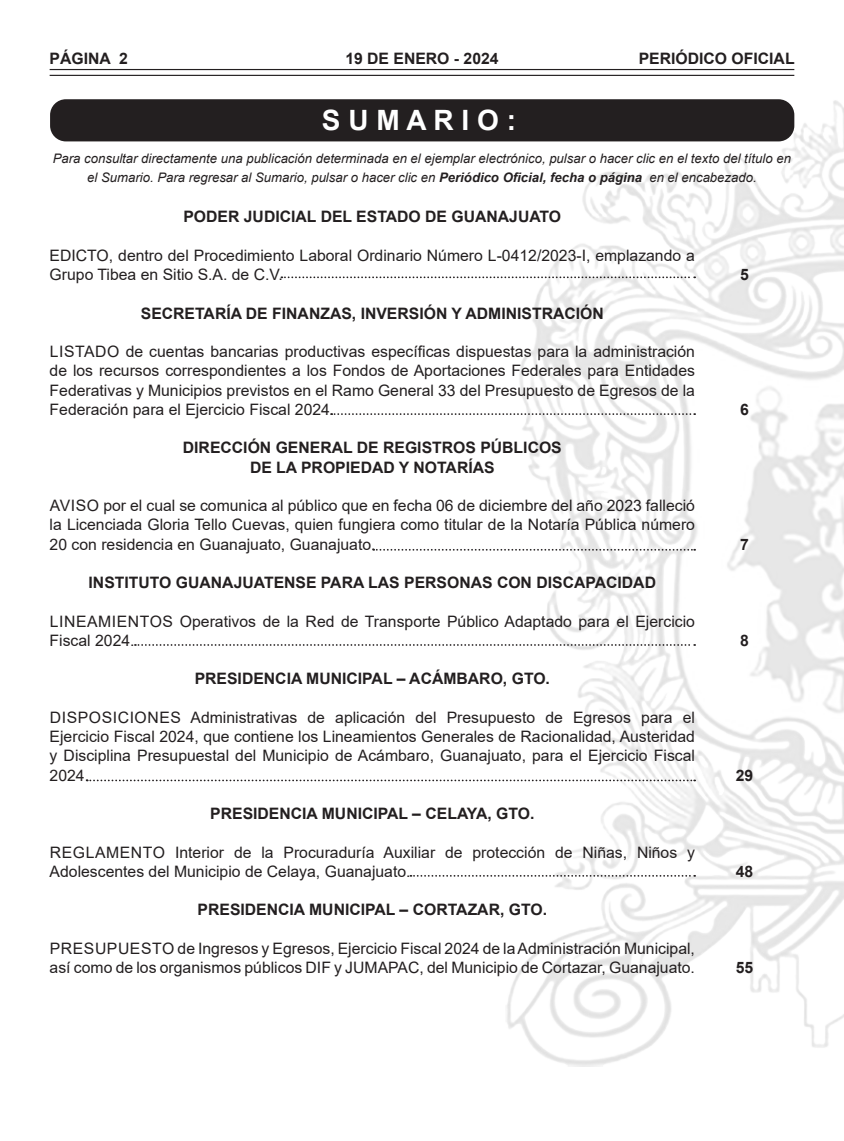
<style>
.page{position:relative;width:844px;height:1141px;background:#fff}
.page>*{position:absolute;margin:0;border:0;box-sizing:border-box;transform-origin:0 0}
.t1{font:700 28px "Arial";color:#fff}
.t2{font:15.75px/19.2px "Arial";color:#231f20}
.t3{font:700 15.75px/19.2px "Arial";color:#231f20;text-align:center}
.t4{font:italic 13.12px/18.9px "Arial";color:#231f20;text-align:center}
.s1{font-weight:700}
</style>
<div class="page">
<hr style="left:50px;top:69px;width:744px;height:1px;background:#231f20">
<hr style="left:50px;top:75px;width:744px;height:1px;background:#231f20">
<img style="left:505px;top:99px;width:338px;height:968px">
<div style="left:50px;top:99px;width:744px;height:42px;background:#231f20;border-radius:16px"></div>
<svg style="left:281px;top:276px;width:414px;height:2px"></svg>
<svg style="left:331px;top:413px;width:364px;height:2px"></svg>
<svg style="left:373px;top:549px;width:322px;height:2px"></svg>
<svg style="left:135px;top:644px;width:560px;height:2px"></svg>
<svg style="left:87px;top:780px;width:608px;height:1px"></svg>
<svg style="left:410px;top:875px;width:285px;height:2px"></svg>
<p class="t3" style="left:50px;top:49px;width:80px">PÁGINA 2</p>
<p class="t3" style="left:345px;top:49px;width:155px">19 DE ENERO - 2024</p>
<p class="t3" style="left:638px;top:49px;width:157px">PERIÓDICO OFICIAL</p>
<h1 class="t1" style="left:322px;top:100px;width:195px">S U M A R I O :</h1>
<p class="t4" style="left:53px;top:149px;width:739px">Para consultar directamente una publicación determinada en el ejemplar electrónico, pulsar o hacer clic en el texto del título en el Sumario. Para regresar al Sumario, pulsar o hacer clic en <span class="s1">Periódico Oficial, fecha o página</span> en el encabezado.</p>
<p class="t3" style="left:183px;top:207px;width:379px">PODER JUDICIAL DEL ESTADO DE GUANAJUATO</p>
<p class="t2" style="left:50px;top:246px;width:646px">EDICTO, dentro del Procedimiento Laboral Ordinario Número L-0412/2023-I, emplazando a<br>Grupo Tibea en Sitio S.A. de C.V.</p>
<p class="t3" style="left:141px;top:304px;width:464px">SECRETARÍA DE FINANZAS, INVERSIÓN Y ADMINISTRACIÓN</p>
<p class="t2" style="left:50px;top:342px;width:646px;text-align:justify">LISTADO de cuentas bancarias productivas específicas dispuestas para la administración de los recursos correspondientes a los Fondos de Aportaciones Federales para Entidades Federativas y Municipios previstos en el Ramo General 33 del Presupuesto de Egresos de la Federación para el Ejercicio Fiscal 2024.</p>
<p class="t3" style="left:183px;top:438px;width:380px">DIRECCIÓN GENERAL DE REGISTROS PÚBLICOS<br>DE LA PROPIEDAD Y NOTARÍAS</p>
<p class="t2" style="left:50px;top:496px;width:646px;text-align:justify">AVISO por el cual se comunica al público que en fecha 06 de diciembre del año 2023 falleció la Licenciada Gloria Tello Cuevas, quien fungiera como titular de la Notaría Pública número 20 con residencia en Guanajuato, Guanajuato.</p>
<p class="t3" style="left:89px;top:573px;width:569px">INSTITUTO GUANAJUATENSE PARA LAS PERSONAS CON DISCAPACIDAD</p>
<p class="t2" style="left:50px;top:611px;width:646px">LINEAMIENTOS Operativos de la Red de Transporte Público Adaptado para el Ejercicio<br>Fiscal 2024.</p>
<p class="t3" style="left:195px;top:669px;width:356px">PRESIDENCIA MUNICIPAL – ACÁMBARO, GTO.</p>
<p class="t2" style="left:50px;top:708px;width:646px;text-align:justify">DISPOSICIONES Administrativas de aplicación del Presupuesto de Egresos para el Ejercicio Fiscal 2024, que contiene los Lineamientos Generales de Racionalidad, Austeridad y Disciplina Presupuestal del Municipio de Acámbaro, Guanajuato, para el Ejercicio Fiscal 2024.</p>
<p class="t3" style="left:210px;top:804px;width:325px">PRESIDENCIA MUNICIPAL – CELAYA, GTO.</p>
<p class="t2" style="left:50px;top:842px;width:646px">REGLAMENTO Interior de la Procuraduría Auxiliar de protección de Niñas, Niños y<br>Adolescentes del Municipio de Celaya, Guanajuato.</p>
<p class="t3" style="left:197px;top:900px;width:351px">PRESIDENCIA MUNICIPAL – CORTAZAR, GTO.</p>
<p class="t2" style="left:50px;top:939px;width:646px">PRESUPUESTO de Ingresos y Egresos, Ejercicio Fiscal 2024 de la Administración Municipal, así como de los organismos públicos DIF y JUMAPAC, del Municipio de Cortazar, Guanajuato.</p>
<p class="t3" style="left:739px;top:265px;width:10px">5</p>
<p class="t3" style="left:739px;top:400px;width:10px">6</p>
<p class="t3" style="left:739px;top:535px;width:10px">7</p>
<p class="t3" style="left:739px;top:631px;width:10px">8</p>
<p class="t3" style="left:735px;top:766px;width:19px">29</p>
<p class="t3" style="left:735px;top:862px;width:19px">48</p>
<p class="t3" style="left:735px;top:958px;width:19px">55</p>
</div>
